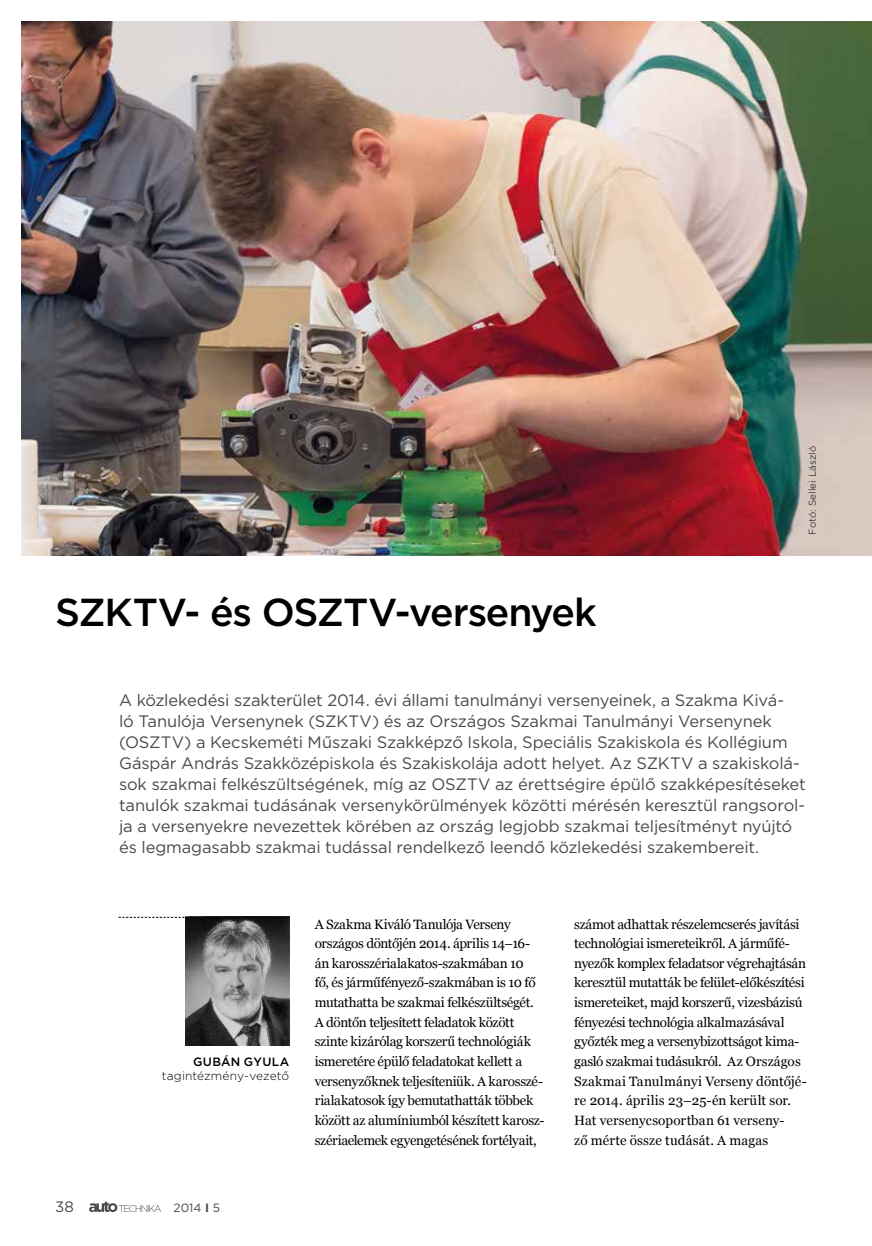
<style>
.page{position:relative;width:872px;height:1246px;background:#fff}
.page>*{position:absolute;margin:0;border:0;box-sizing:border-box;transform-origin:0 0}
.t1{font:500 39px "Gotham";letter-spacing:-.03em;color:#000}
.t2{font:16.5px/21px "Gotham";letter-spacing:-.01em;color:#4a4a49}
.t3{font:15px "Gotham";color:#4a4a49}
.t4{font:13.5px/19.6px "Georgia";letter-spacing:-.02em;color:#000}
.t5{font:300 12px/14.4px "Gotham";letter-spacing:.005em;color:#000;text-align:right}
.t6{font:12px "Gotham";color:#4a4a49}
.t7{font:300 9.75px "Gotham";letter-spacing:.02em;color:#000}
.s1{font-weight:500}
.s2{font-weight:700}
</style>
<div class="page">
<svg style="left:89px;top:1202px;width:72px;height:10px"></svg>
<img style="left:186px;top:918px;width:103px;height:127px">
<svg style="left:119px;top:917px;width:170px;height:1px"></svg>
<img style="left:21px;top:21px;width:851px;height:534px">
<p class="t1" style="left:55px;top:586px;width:543px">SZKTV- és OSZTV-versenyek</p>
<p class="t7" style="left:806px;top:535px;width:90px;rotate:-90deg">Fotó: Sellei László</p>
<p class="t2" style="left:119px;top:689px;width:688px">A közlekedési szakterület 2014. évi állami tanulmányi versenyeinek, a Szakma Kivá-<br>ló Tanulója Versenynek (SZKTV) és az Országos Szakmai Tanulmányi Versenynek (OSZTV) a Kecskeméti Műszaki Szakképző Iskola, Speciális Szakiskola és Kollégium Gáspár András Szakközépiskola és Szakiskolája adott helyet. Az SZKTV a szakiskolá&shy;sok szakmai felkészültségének, míg az OSZTV az érettségire épülő szakképesítéseket tanulók szakmai tudásának versenykörülmények közötti mérésén keresztül rangsorol&shy;ja a versenyekre nevezettek körében az ország legjobb szakmai teljesítményt nyújtó és legmagasabb szakmai tudással rendelkező leendő közlekedési szakembereit.</p>
<p class="t5" style="left:162px;top:1054px;width:129px"><span class="s1">GUBÁN GYULA </span>tagintézmény-vezető</p>
<p class="t3" style="left:55px;top:1197px;width:20px">38</p>
<p class="t6" style="left:173px;top:1200px;width:48px">2014 <span class="s2">I</span> 5</p>
<p class="t4" style="left:315px;top:913px;width:231px">A Szakma Kiváló Tanulója Verseny országos döntőjén 2014. április 14–16- án karosszérialakatos-szakmában 10<br>fő, és járműfényező-szakmában is 10 fő mutathatta be szakmai felkészültségét.<br>A döntőn teljesített feladatok között szinte kizárólag korszerű technológiák ismeretére épülő feladatokat kellett a versenyzőknek teljesíteniük. A karosszé&shy;rialakatosok így bemutathatták többek között az alumíniumból készített karos - szériaelemek egyengetésének fortélyait,</p>
<p class="t4" style="left:574px;top:913px;width:234px">számot adhattak részelemcserés javítási technológiai ismereteikről. A járműfé&shy;nyezők komplex feladatsor végrehajtásán keresztül mutatták be felület-előkészítési ismereteiket, majd korszerű, vizesbázisú fényezési technológia alkalmazásával győzték meg a versenybizottságot kima&shy;gasló szakmai tudásukról. Az Országos Szakmai Tanulmányi Verseny döntőjé&shy;re 2014. április 23–25-én került sor.<br>Hat versenycsoportban 61 verseny-<br>ző mérte össze tudását. A magas</p>
</div>
